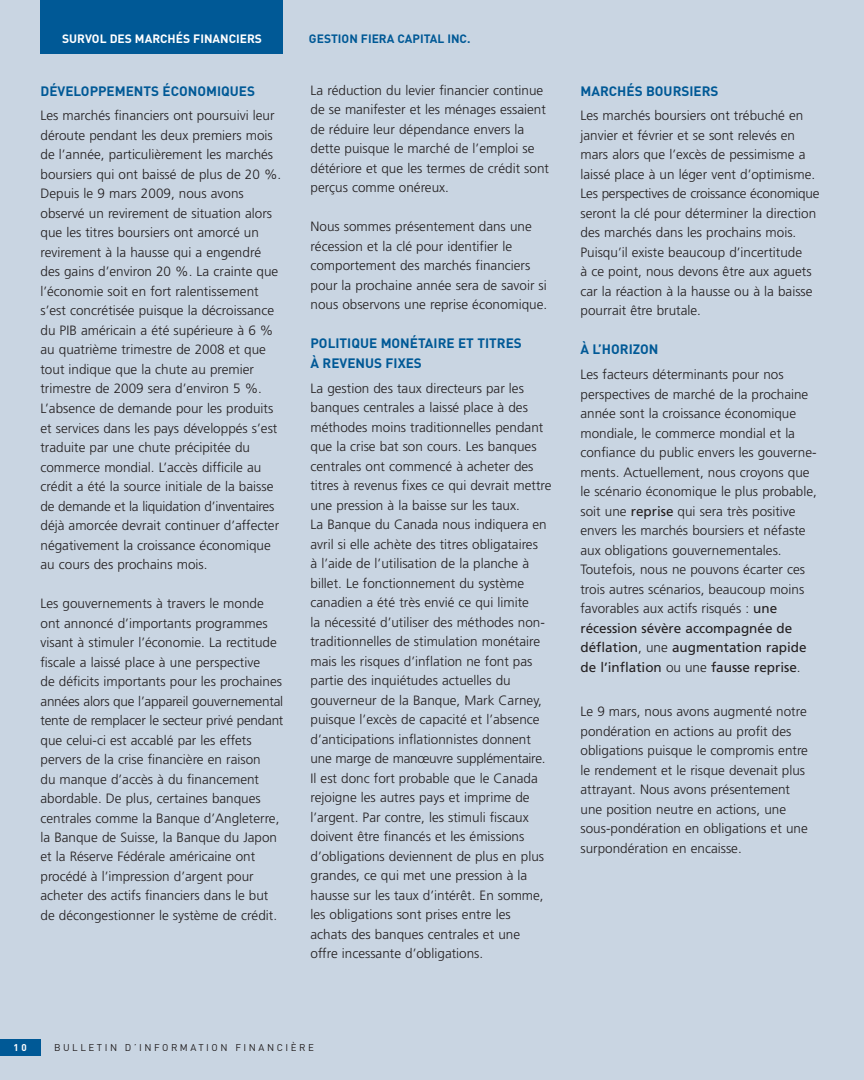
<style>
.page{position:relative;width:864px;height:1080px;background:#c9d5e2}
.page>*{position:absolute;margin:0;border:0;box-sizing:border-box;transform-origin:0 0}
.t1{font:300 13.5px/19.5px "Frutiger";color:#231f20}
.t2{font:700 13.5px/19.5px "DIN";color:#005996}
.t3{font:700 12px "DIN";color:#fff}
.t4{font:700 12px "DIN";color:#005996}
.t5{font:9.75px "DIN";letter-spacing:.26em;color:#231f20}
.t6{font:700 9.75px "DIN";color:#fff}
.s1{font-weight:400}
</style>
<div class="page">
<div style="left:0;top:1040px;width:40px;height:16px;background:#005996"></div>
<div style="left:40px;top:0;width:244px;height:54px;background:#005996"></div>
<p class="t3" style="left:62px;top:35px;width:201px">SURVOL DES MARCHÉS FINANCIERS</p>
<p class="t4" style="left:309px;top:35px;width:163px">GESTION FIERA CAPITAL INC.</p>
<p class="t2" style="left:40px;top:82px;width:216px">DÉVELOPPEMENTS ÉCONOMIQUES</p>
<p class="t1" style="left:40px;top:107px;width:242px">Les marchés financiers ont poursuivi leur déroute pendant les deux premiers mois de l’année, particulièrement les marchés boursiers qui ont baissé de plus de 20 %.<br>Depuis le 9 mars 2009, nous avons observé un revirement de situation alors que les titres boursiers ont amorcé un revirement à la hausse qui a engendré des gains d’environ 20 %. La crainte que l’économie soit en fort ralentissement s’est concrétisée puisque la décroissance du PIB américain a été supérieure à 6 % au quatrième trimestre de 2008 et que tout indique que la chute au premier trimestre de 2009 sera d’environ 5 %.<br>L’absence de demande pour les produits et services dans les pays développés s’est traduite par une chute précipitée du commerce mondial. L’accès difficile au crédit a été la source initiale de la baisse de demande et la liquidation d’inventaires déjà amorcée devrait continuer d’affecter négativement la croissance économique au cours des prochains mois.</p>
<p class="t1" style="left:40px;top:595px;width:244px">Les gouvernements à travers le monde ont annoncé d’importants programmes visant à stimuler l’économie. La rectitude fiscale a laissé place à une perspective<br>de déficits importants pour les prochaines années alors que l’appareil gouvernemental tente de remplacer le secteur privé pendant que celui-ci est accablé par les effets pervers de la crise financière en raison<br>du manque d’accès à du financement abordable. De plus, certaines banques centrales comme la Banque d’Angleterre, la Banque de Suisse, la Banque du Japon et la Réserve Fédérale américaine ont procédé à l’impression d’argent pour acheter des actifs financiers dans le but de décongestionner le système de crédit.</p>
<p class="t1" style="left:310px;top:81px;width:240px">La réduction du levier financier continue de se manifester et les ménages essaient de réduire leur dépendance envers la dette puisque le marché de l’emploi se détériore et que les termes de crédit sont perçus comme onéreux.</p>
<p class="t1" style="left:310px;top:218px;width:238px">Nous sommes présentement dans une récession et la clé pour identifier le comportement des marchés financiers pour la prochaine année sera de savoir si nous observons une reprise économique.</p>
<p class="t2" style="left:310px;top:335px;width:213px">POLITIQUE MONÉTAIRE ET TITRES<br>À REVENUS FIXES</p>
<p class="t1" style="left:310px;top:379px;width:243px">La gestion des taux directeurs par les banques centrales a laissé place à des méthodes moins traditionnelles pendant que la crise bat son cours. Les banques centrales ont commencé à acheter des titres à revenus fixes ce qui devrait mettre une pression à la baisse sur les taux.<br>La Banque du Canada nous indiquera en avril si elle achète des titres obligataires<br>à l’aide de l’utilisation de la planche à billet. Le fonctionnement du système canadien a été très envié ce qui limite<br>la nécessité d’utiliser des méthodes non&shy;traditionnelles de stimulation monétaire mais les risques d’inflation ne font pas partie des inquiétudes actuelles du gouverneur de la Banque, Mark Carney, puisque l’excès de capacité et l’absence d’anticipations inflationnistes donnent une marge de manœuvre supplémentaire.<br>Il est donc fort probable que le Canada rejoigne les autres pays et imprime de l’argent. Par contre, les stimuli fiscaux doivent être financés et les émissions d’obligations deviennent de plus en plus grandes, ce qui met une pression à la hausse sur les taux d’intérêt. En somme, les obligations sont prises entre les<br>achats des banques centrales et une<br>offre incessante d’obligations.</p>
<p class="t2" style="left:580px;top:82px;width:140px">MARCHÉS BOURSIERS</p>
<p class="t1" style="left:580px;top:107px;width:240px">Les marchés boursiers ont trébuché en janvier et février et se sont relevés en mars alors que l’excès de pessimisme a laissé place à un léger vent d’optimisme.<br>Les perspectives de croissance économique seront la clé pour déterminer la direction des marchés dans les prochains mois.<br>Puisqu’il existe beaucoup d’incertitude<br>à ce point, nous devons être aux aguets car la réaction à la hausse ou à la baisse pourrait être brutale.</p>
<p class="t2" style="left:580px;top:341px;width:80px">À L’HORIZON</p>
<p class="t1" style="left:580px;top:366px;width:238px">Les facteurs déterminants pour nos perspectives de marché de la prochaine année sont la croissance économique mondiale, le commerce mondial et la confiance du public envers les gouverne&shy;ments. Actuellement, nous croyons que le scénario économique le plus probable, soit une <span class="s1">reprise</span> qui sera très positive envers les marchés boursiers et néfaste aux obligations gouvernementales.<br>Toutefois, nous ne pouvons écarter ces trois autres scénarios, beaucoup moins favorables aux actifs risqués : <span class="s1">une récession sévère accompagnée de déflation</span>, une <span class="s1">augmentation rapide de l’inflation</span> ou une <span class="s1">fausse reprise</span>.</p>
<p class="t1" style="left:581px;top:703px;width:229px">Le 9 mars, nous avons augmenté notre pondération en actions au profit des obligations puisque le compromis entre le rendement et le risque devenait plus attrayant. Nous avons présentement une position neutre en actions, une sous-pondération en obligations et une surpondération en encaisse.</p>
<p class="t6" style="left:13px;top:1044px;width:15px">1 0</p>
<p class="t5" style="left:54px;top:1044px;width:261px">BULLETIN D’INFORMATION FINANCIÈRE</p>
</div>
